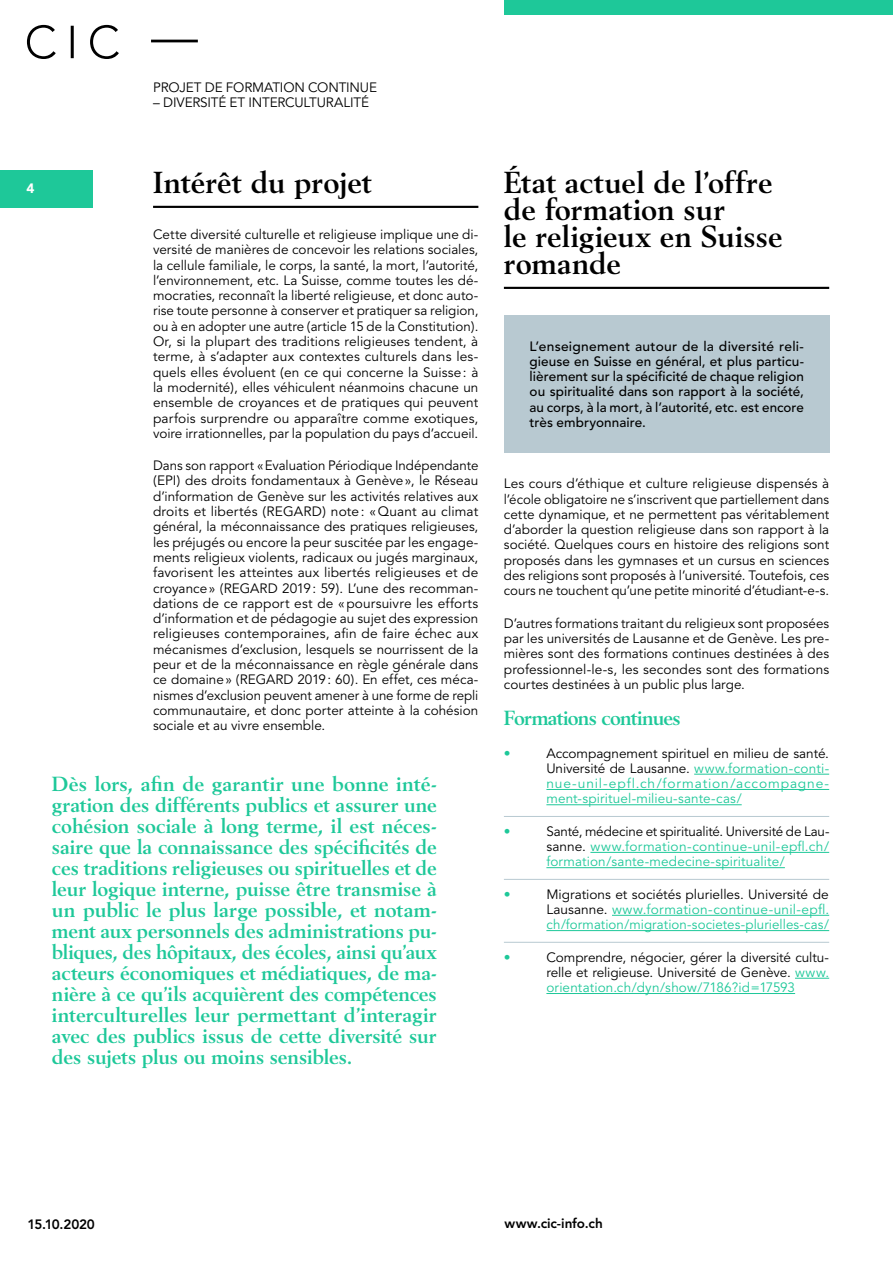
<style>
.page{position:relative;width:893px;height:1263px;background:#fff}
.page>*{position:absolute;margin:0;border:0;box-sizing:border-box;transform-origin:0 0}
.t1{font:700 30px/27px "Berling";color:#000}
.t2{font:700 20.1px/21px "Berling";letter-spacing:-.01em;color:#1ec899;text-align:justify}
.t3{font:700 20.1px "Berling";letter-spacing:-.04em;color:#1ec899}
.t4{font:13.5px/15.3px "Avenir";letter-spacing:-.005em;color:#000;text-align:justify}
.t5{font:13.5px/15.3px "Avenir";letter-spacing:.01em;color:#1ec899;text-align:justify}
.t6{font:500 13.5px/15.3px "Avenir";letter-spacing:.005em;color:#000;text-align:justify}
.t7{font:800 13.5px "Avenir";letter-spacing:-.01em;color:#000}
.t8{font:900 13.5px "Avenir";color:#fff}
.s1{color:#000}
.s2{color:#1ec899}
</style>
<div class="page">
<div style="left:0;top:170px;width:92px;height:37px;background:#1ec899"></div>
<div style="left:504px;top:0;width:389px;height:14px;background:#1ec899"></div>
<svg style="left:27px;top:25px;width:92px;height:34px"></svg>
<hr style="left:151px;top:40px;width:47px;height:2px;background:#000">
<hr style="left:153px;top:206px;width:325px;height:2px;background:#000">
<hr style="left:504px;top:287px;width:325px;height:2px;background:#000">
<hr style="left:694px;top:774px;width:135px;height:1px;background:#1ec899">
<hr style="left:546px;top:789px;width:283px;height:1px;background:#1ec899">
<hr style="left:504px;top:816px;width:325px;height:1px;background:#b8c9d1">
<hr style="left:546px;top:804px;width:196px;height:1px;background:#1ec899">
<hr style="left:590px;top:852px;width:239px;height:1px;background:#1ec899">
<hr style="left:504px;top:879px;width:325px;height:1px;background:#b8c9d1">
<hr style="left:546px;top:867px;width:239px;height:1px;background:#1ec899">
<hr style="left:612px;top:915px;width:217px;height:1px;background:#1ec899">
<hr style="left:504px;top:942px;width:325px;height:1px;background:#b8c9d1">
<hr style="left:546px;top:930px;width:283px;height:1px;background:#1ec899">
<hr style="left:795px;top:978px;width:34px;height:1px;background:#1ec899">
<hr style="left:546px;top:993px;width:249px;height:1px;background:#1ec899">
<div style="left:504px;top:315px;width:325px;height:138px;background:#b8c9d1"></div>
<p class="t4" style="left:153px;top:80px;width:225px">PROJET DE FORMATION CONTINUE</p>
<p class="t4" style="left:153px;top:95px;width:217px">– DIVERSITÉ ET INTERCULTURALITÉ</p>
<p class="t8" style="left:26px;top:180px;width:9px">4</p>
<h1 class="t1" style="left:153px;top:169px;width:220px">Intérêt du projet</h1>
<p class="t4" style="left:153px;top:227px;width:327px">Cette diversité culturelle et religieuse implique une di&shy;versité de manières de concevoir les relations sociales, la cellule familiale, le corps, la santé, la mort, l’autorité, l’environnement, etc. La Suisse, comme toutes les dé&shy;mocraties, reconnaît la liberté religieuse, et donc auto&shy;rise toute personne à conserver et pratiquer sa religion, ou à en adopter une autre (article 15 de la Constitution).<br>Or, si la plupart des traditions religieuses tendent, à terme, à s’adapter aux contextes culturels dans les&shy;quels elles évoluent (en ce qui concerne la Suisse: à la modernité), elles véhiculent néanmoins chacune un ensemble de croyances et de pratiques qui peuvent parfois surprendre ou apparaître comme exotiques, voire irrationnelles, par la population du pays d’accueil.</p>
<p class="t4" style="left:153px;top:458px;width:327px">Dans son rapport «Evaluation Périodique Indépendante (EPI) des droits fondamentaux à Genève», le Réseau d’information de Genève sur les activités relatives aux droits et libertés (REGARD) note: «Quant au climat général, la méconnaissance des pratiques religieuses, les préjugés ou encore la peur suscitée par les engage&shy;ments religieux violents, radicaux ou jugés marginaux, favorisent les atteintes aux libertés religieuses et de croyance» (REGARD 2019: 59). L’une des recomman&shy;dations de ce rapport est de «poursuivre les efforts d’information et de pédagogie au sujet des expression religieuses contemporaines, afin de faire échec aux mécanismes d’exclusion, lesquels se nourrissent de la peur et de la méconnaissance en règle générale dans ce domaine» (REGARD 2019: 60). En effet, ces méca&shy;nismes d’exclusion peuvent amener à une forme de repli communautaire, et donc porter atteinte à la cohésion sociale et au vivre ensemble.</p>
<p class="t2" style="left:52px;top:773px;width:386px">Dès lors, afin de garantir une bonne inté&shy;gration des différents publics et assurer une cohésion sociale à long terme, il est néces&shy;saire que la connaissance des spécificités de ces traditions religieuses ou spirituelles et de leur logique interne, puisse être transmise à un public le plus large possible, et notam&shy;ment aux personnels des administrations pu&shy;bliques, des hôpitaux, des écoles, ainsi qu’aux acteurs économiques et médiatiques, de ma&shy;nière à ce qu’ils acquièrent des compétences interculturelles leur permettant d’interagir avec des publics issus de cette diversité sur des sujets plus ou moins sensibles.</p>
<h1 class="t1" style="left:504px;top:169px;width:280px">État actuel de l’offre de formation sur<br>le religieux en Suisse romande</h1>
<p class="t6" style="left:530px;top:339px;width:276px">L’enseignement autour de la diversité reli&shy;gieuse en Suisse en général, et plus particu&shy;lièrement sur la spécificité de chaque religion ou spiritualité dans son rapport à la société, au corps, à la mort, à l’autorité, etc. est encore très embryonnaire.</p>
<p class="t4" style="left:504px;top:476px;width:327px">Les cours d’éthique et culture religieuse dispensés à l’école obligatoire ne s’inscrivent que partiellement dans cette dynamique, et ne permettent pas véritablement d’aborder la question religieuse dans son rapport à la société. Quelques cours en histoire des religions sont proposés dans les gymnases et un cursus en sciences des religions sont proposés à l’université. Toutefois, ces cours ne touchent qu’une petite minorité d’étudiant-e-s.</p>
<p class="t4" style="left:504px;top:616px;width:327px">D’autres formations traitant du religieux sont proposées par les universités de Lausanne et de Genève. Les pre&shy;mières sont des formations continues destinées à des professionnel-le-s, les secondes sont des formations courtes destinées à un public plus large.</p>
<h2 class="t3" style="left:504px;top:706px;width:178px">Formations continues</h2>
<p class="t5" style="left:504px;top:745px;width:8px">•</p>
<p class="t5" style="left:546px;top:745px;width:284px"><span class="s1">Accompagnement spirituel en milieu de santé.<br>Université de Lausanne.</span> www.formation-conti&shy;nue-unil-epfl.ch/formation/accompagne&shy;ment-spirituel-milieu-sante-cas/</p>
<p class="t5" style="left:504px;top:824px;width:8px">•</p>
<p class="t5" style="left:546px;top:824px;width:285px"><span class="s1">Santé, médecine et spiritualité. Université de Lau&shy;sanne.</span> www.formation-continue-unil-epfl.ch/ formation/sante-medecine-spiritualite/</p>
<p class="t5" style="left:504px;top:887px;width:8px">•</p>
<p class="t5" style="left:546px;top:887px;width:284px"><span class="s1">Migrations et sociétés plurielles. Université de Lausanne.</span> www.formation-continue-unil-epfl. ch/formation/migration-societes-plurielles-cas/</p>
<p class="t5" style="left:504px;top:950px;width:8px">•</p>
<p class="t4" style="left:546px;top:950px;width:284px">Comprendre, négocier, gérer la diversité cultu&shy;relle et religieuse. Université de Genève. <span class="s2">www. orientation.ch/dyn/show/7186?id=17593</span></p>
<p class="t7" style="left:28px;top:1216px;width:69px">15.10.2020</p>
<p class="t7" style="left:504px;top:1216px;width:100px">www.cic-info.ch</p>
</div>
